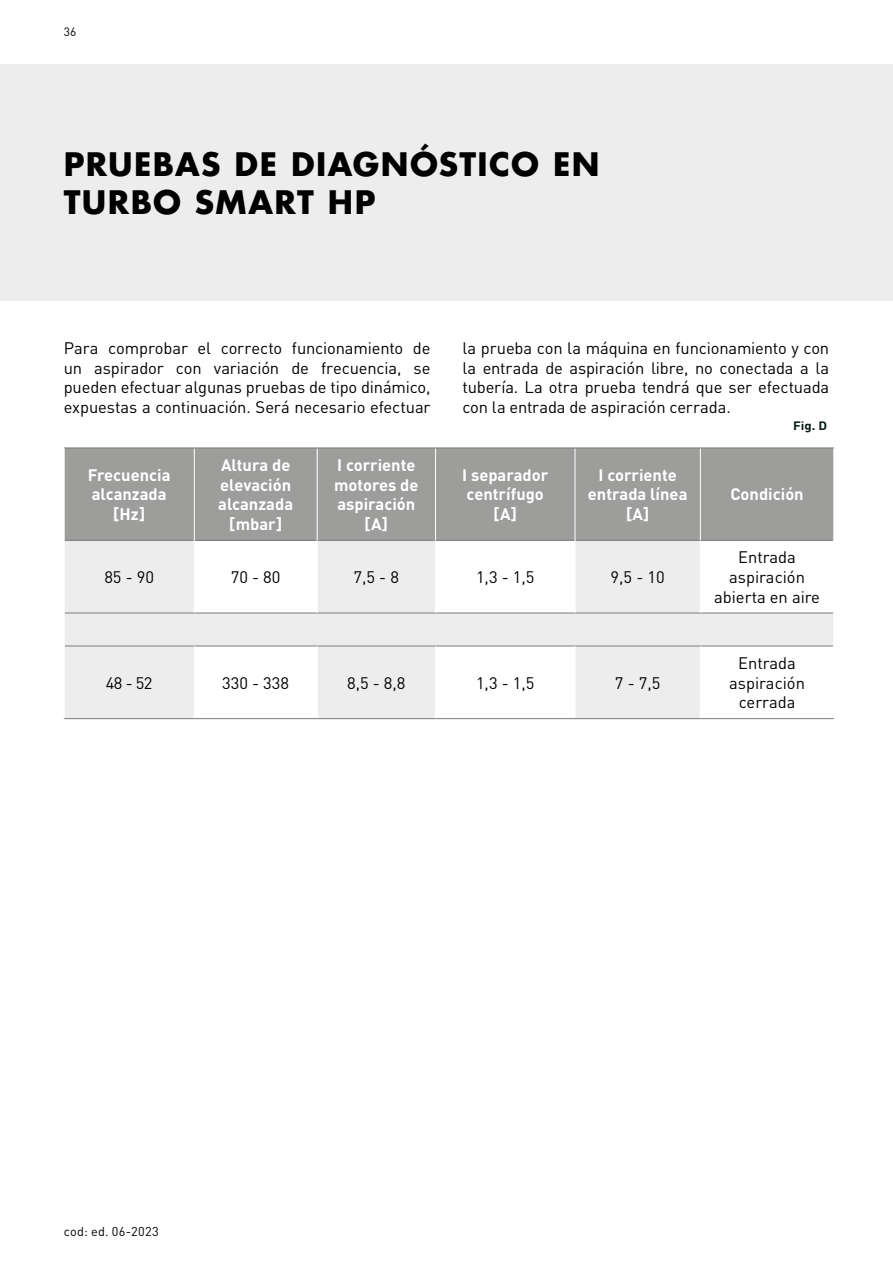
<style>
.page{position:relative;width:893px;height:1263px;background:#fff}
.page>*{position:absolute;margin:0;border:0;box-sizing:border-box;transform-origin:0 0}
.t1{font:700 31.5px/37.8px "Futura LT Pro";letter-spacing:.045em;color:#000}
.t2{font:16.5px/19.8px "DINOT";letter-spacing:-.005em;color:#000;text-align:center}
.t3{font:700 16.5px/19.8px "DINOT";color:#fff;text-align:center}
.t4{font:12.75px "DINOT";letter-spacing:.025em;color:#000}
.t5{font:700 12px "DINOT";color:#061c12;scale:1.1 1}
.t6{font:12px "DINOT";color:#000}
</style>
<div class="page">
<div style="left:0;top:64px;width:893px;height:236px;background:#ededed"></div>
<div style="left:65px;top:449px;width:768px;height:91px;background:#9d9d9c"></div>
<div style="left:194px;top:448px;width:123px;height:92px;background:#9d9d9c"></div>
<svg style="left:65px;top:541px;width:635px;height:177px;fill:#ededed"></svg>
<div style="left:700px;top:612px;width:133px;height:34px;background:#ededed"></div>
<hr style="left:65px;top:613px;width:129px;height:1px;background:#7c7b7b">
<hr style="left:65px;top:646px;width:129px;height:1px;background:#7c7b7b">
<hr style="left:194px;top:613px;width:123px;height:1px;background:#7c7b7b">
<hr style="left:317px;top:613px;width:118px;height:1px;background:#7c7b7b">
<hr style="left:435px;top:613px;width:140px;height:1px;background:#7c7b7b">
<hr style="left:575px;top:613px;width:125px;height:1px;background:#7c7b7b">
<hr style="left:194px;top:646px;width:123px;height:1px;background:#7c7b7b">
<hr style="left:317px;top:646px;width:118px;height:1px;background:#7c7b7b">
<hr style="left:435px;top:646px;width:140px;height:1px;background:#7c7b7b">
<hr style="left:575px;top:646px;width:125px;height:1px;background:#7c7b7b">
<hr style="left:700px;top:646px;width:133px;height:1px;background:#7c7b7b">
<hr style="left:65px;top:540px;width:129px;height:1px;background:#7c7b7b">
<hr style="left:194px;top:540px;width:123px;height:1px;background:#7c7b7b">
<hr style="left:317px;top:540px;width:118px;height:1px;background:#7c7b7b">
<hr style="left:436px;top:540px;width:139px;height:1px;background:#7c7b7b">
<hr style="left:575px;top:540px;width:125px;height:1px;background:#7c7b7b">
<hr style="left:700px;top:540px;width:133px;height:1px;background:#7c7b7b">
<hr style="left:700px;top:613px;width:133px;height:1px;background:#7c7b7b">
<hr style="left:700px;top:540px;width:1px;height:73px;background:#fff">
<hr style="left:194px;top:448px;width:1px;height:92px;background:#fff">
<hr style="left:317px;top:448px;width:1px;height:92px;background:#fff">
<hr style="left:435px;top:448px;width:1px;height:92px;background:#fff">
<hr style="left:575px;top:448px;width:1px;height:92px;background:#fff">
<hr style="left:700px;top:448px;width:1px;height:92px;background:#fff">
<hr style="left:194px;top:540px;width:1px;height:73px;background:#fff">
<hr style="left:317px;top:540px;width:1px;height:73px;background:#fff">
<hr style="left:435px;top:540px;width:1px;height:73px;background:#fff">
<hr style="left:575px;top:540px;width:1px;height:73px;background:#fff">
<hr style="left:194px;top:646px;width:1px;height:72px;background:#fff">
<hr style="left:317px;top:646px;width:1px;height:72px;background:#fff">
<hr style="left:435px;top:646px;width:1px;height:72px;background:#fff">
<hr style="left:575px;top:646px;width:1px;height:72px;background:#fff">
<hr style="left:700px;top:646px;width:1px;height:72px;background:#fff">
<hr style="left:64px;top:448px;width:130px;height:1px;background:#7c7b7b">
<hr style="left:194px;top:448px;width:123px;height:1px;background:#7c7b7b">
<hr style="left:317px;top:448px;width:118px;height:1px;background:#7c7b7b">
<hr style="left:435px;top:448px;width:140px;height:1px;background:#7c7b7b">
<hr style="left:575px;top:448px;width:125px;height:1px;background:#7c7b7b">
<hr style="left:700px;top:448px;width:134px;height:1px;background:#7c7b7b">
<hr style="left:64px;top:718px;width:130px;height:1px;background:#7c7b7b">
<hr style="left:194px;top:718px;width:123px;height:1px;background:#7c7b7b">
<hr style="left:317px;top:718px;width:118px;height:1px;background:#7c7b7b">
<hr style="left:435px;top:718px;width:140px;height:1px;background:#7c7b7b">
<hr style="left:575px;top:718px;width:125px;height:1px;background:#7c7b7b">
<hr style="left:700px;top:718px;width:134px;height:1px;background:#7c7b7b">
<hr style="left:64px;top:448px;width:1px;height:92px;background:#fff">
<hr style="left:833px;top:448px;width:1px;height:92px;background:#fff">
<p class="t6" style="left:64px;top:23px;width:14px">36</p>
<h1 class="t1" style="left:64px;top:144px;width:537px">PRUEBAS DE DIAGNÓSTICO EN<br>TURBO SMART HP</h1>
<p class="t2" style="left:64px;top:337px;width:368px;text-align:justify">Para comprobar el correcto funcionamiento de un aspirador con variación de frecuencia, se pueden efectuar algunas pruebas de tipo dinámico, expuestas a continuación. Será necesario efectuar</p>
<p class="t2" style="left:462px;top:337px;width:368px;text-align:justify">la prueba con la máquina en funcionamiento y con la entrada de aspiración libre, no conectada a la tubería. La otra prueba tendrá que ser efectuada con la entrada de aspiración cerrada.</p>
<p class="t3" style="left:88px;top:464px;width:84px">Frecuencia alcanzada [Hz]</p>
<p class="t3" style="left:218px;top:454px;width:76px">Altura de elevación alcanzada [mbar]</p>
<p class="t3" style="left:334px;top:454px;width:86px">I corriente motores de aspiración [A]</p>
<p class="t3" style="left:462px;top:464px;width:88px">I separador centrífugo [A]</p>
<p class="t3" style="left:588px;top:464px;width:101px">I corriente entrada línea [A]</p>
<p class="t2" style="left:104px;top:566px;width:51px">85 - 90</p>
<p class="t2" style="left:231px;top:566px;width:51px">70 - 80</p>
<p class="t2" style="left:354px;top:566px;width:47px">7,5 - 8</p>
<p class="t2" style="left:476px;top:566px;width:60px">1,3 - 1,5</p>
<p class="t2" style="left:611px;top:566px;width:56px">9,5 - 10</p>
<p class="t2" style="left:106px;top:672px;width:48px">48 - 52</p>
<p class="t2" style="left:222px;top:672px;width:68px">330 - 338</p>
<p class="t2" style="left:347px;top:672px;width:60px">8,5 - 8,8</p>
<p class="t2" style="left:476px;top:672px;width:60px">1,3 - 1,5</p>
<p class="t2" style="left:615px;top:672px;width:47px">7 - 7,5</p>
<p class="t5" style="left:793px;top:416px;width:33px">Fig. D</p>
<p class="t3" style="left:730px;top:484px;width:75px">Condición</p>
<p class="t2" style="left:714px;top:546px;width:107px">Entrada aspiración abierta en aire</p>
<p class="t2" style="left:729px;top:652px;width:77px">Entrada aspiración cerrada</p>
<p class="t4" style="left:64px;top:1221px;width:97px">cod: ed. 06-2023</p>
</div>
